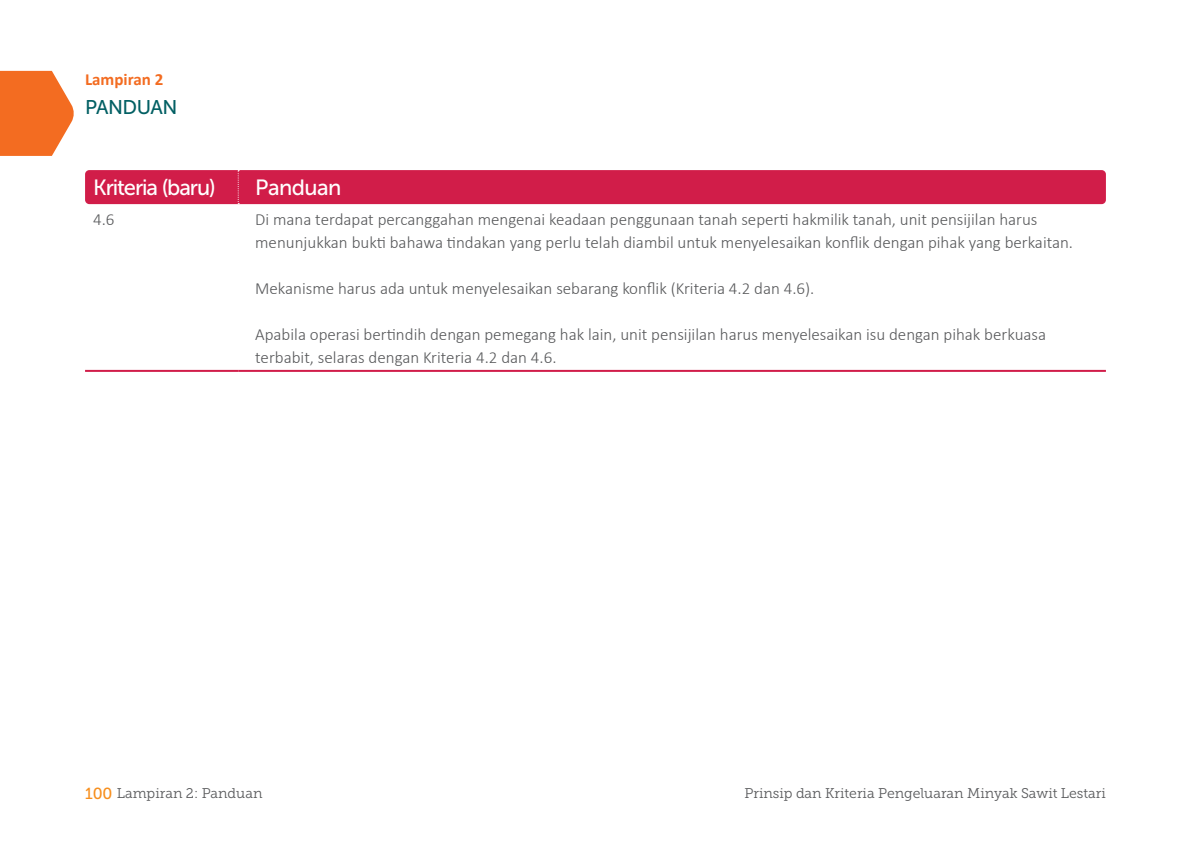
<style>
.page{position:relative;width:1191px;height:842px;background:#fff}
.page>*{position:absolute;margin:0;border:0;box-sizing:border-box;transform-origin:0 0}
.t1{font:22px "Museo Sans 500";letter-spacing:-.05em;color:#fff}
.t2{font:22px "Museo Sans 500";letter-spacing:-.025em;color:#fff}
.t3{font:19.8px "Museo Sans 500";letter-spacing:-.025em;color:#025f63}
.t4{font:300 17px/23px "Calibri";color:#58595b}
.t5{font:700 17px "Calibri";color:#f36c21}
.t6{font:14px "Museo Slab 300";color:#58595b}
.s1{font-family:"Museo Slab 500";font-size:16px;color:#f78f1e}
</style>
<div class="page">
<svg style="left:0;top:71px;width:74px;height:85px;background:#f4803f"></svg>
<div style="left:85px;top:170px;width:1021px;height:34px;background:#d11d49;border-radius:4px"></div>
<svg style="left:238px;top:170px;width:1px;height:34px"></svg>
<hr style="left:85px;top:370px;width:153px;height:2px;background:#d11d49">
<hr style="left:238px;top:370px;width:868px;height:2px;background:#d11d49">
<p class="t5" style="left:85px;top:69px;width:80px">Lampiran 2</p>
<p class="t3" style="left:85px;top:96px;width:94px">PANDUAN</p>
<p class="t1" style="left:93px;top:175px;width:124px">Kriteria (baru)</p>
<p class="t2" style="left:255px;top:175px;width:88px">Panduan</p>
<p class="t4" style="left:93px;top:208px;width:23px">4.6</p>
<p class="t4" style="left:255px;top:208px;width:819px">Di mana terdapat percanggahan mengenai keadaan penggunaan tanah seperti hakmilik tanah, unit pensijilan harus menunjukkan bukti bahawa tindakan yang perlu telah diambil untuk menyelesaikan konflik dengan pihak yang berkaitan.</p>
<p class="t4" style="left:255px;top:277px;width:560px">Mekanisme harus ada untuk menyelesaikan sebarang konflik (Kriteria 4.2 dan 4.6).</p>
<p class="t4" style="left:255px;top:323px;width:792px">Apabila operasi bertindih dengan pemegang hak lain, unit pensijilan harus menyelesaikan isu dengan pihak berkuasa terbabit, selaras dengan Kriteria 4.2 dan 4.6.</p>
<p class="t6" style="left:85px;top:785px;width:179px"><span class="s1">100</span> Lampiran 2: Panduan</p>
<p class="t6" style="left:744px;top:785px;width:363px">Prinsip dan Kriteria Pengeluaran Minyak Sawit Lestari</p>
</div>
